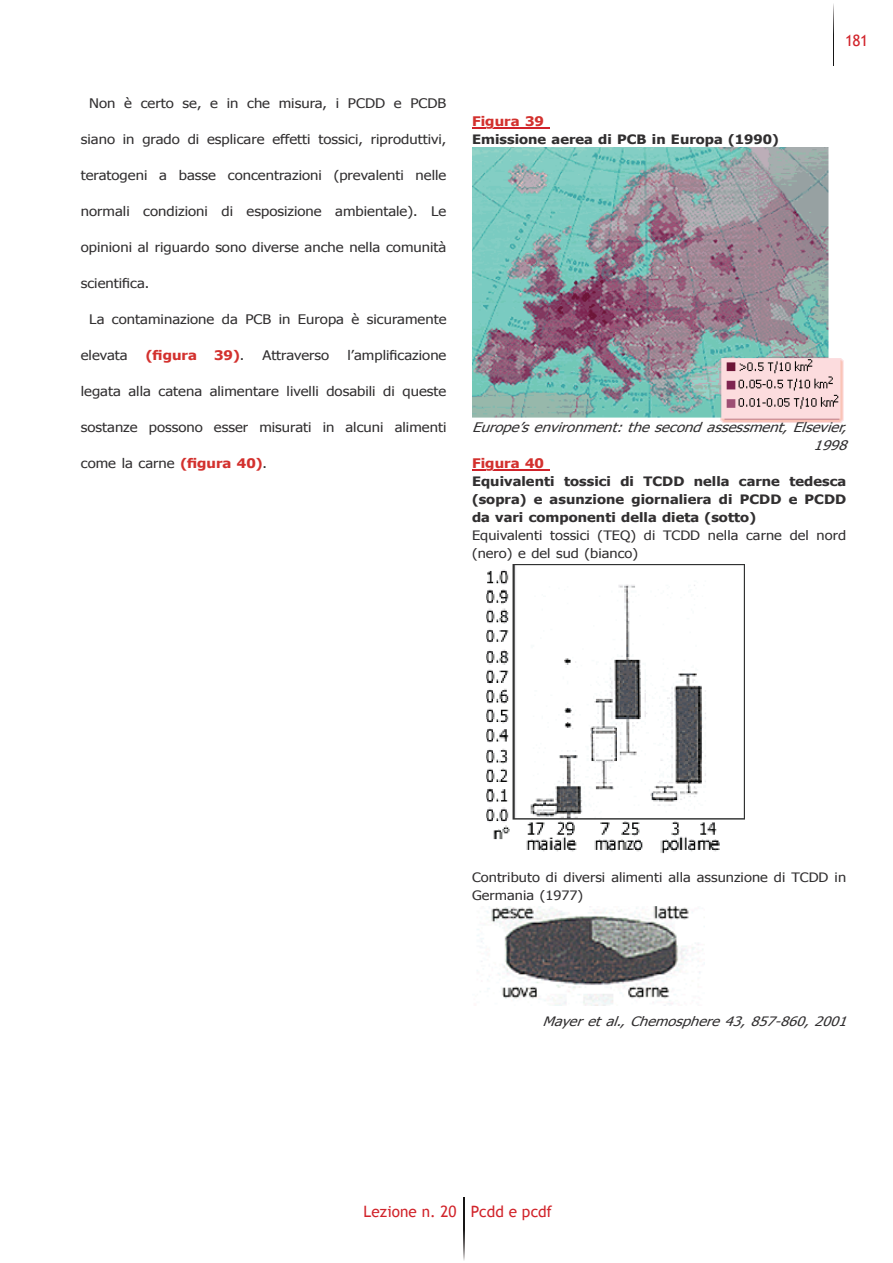
<style>
.page{position:relative;width:893px;height:1263px;background:#fff}
.page>*{position:absolute;margin:0;border:0;box-sizing:border-box;transform-origin:0 0}
.t1{font:15.6px "Trebuchet MS";color:#d1232a}
.t2{font:13.2px "Tahoma";color:#312f30;scale:1.12 1}
.t3{font:italic 13.2px/18px "Tahoma";color:#312f30;text-align:right;scale:1.12 1}
.t4{font:700 13.2px "Tahoma";letter-spacing:.005em;color:#d3312e;scale:1.12 1}
.t5{font:700 12.9px/18px "Tahoma";letter-spacing:.005em;color:#312f30;text-align:justify;scale:1.12 1}
.t6{font:12.9px/18px "Tahoma";letter-spacing:.005em;color:#312f30;scale:1.12 1}
.t7{font:italic 12.9px "Tahoma";color:#312f30;scale:1.12 1}
.s1{font-weight:400;color:#312f30}
.s2{font-weight:700;color:#d3312e}
</style>
<div class="page">
<svg style="left:463px;top:1197px;width:1px;height:63px"></svg>
<svg style="left:833px;top:4px;width:1px;height:62px"></svg>
<hr style="left:472px;top:127px;width:77px;height:1px;background:#d1232a">
<hr style="left:472px;top:469px;width:77px;height:1px;background:#d1232a">
<svg style="left:473px;top:127px;width:73px;height:2px"></svg>
<img style="left:472px;top:147px;width:372px;height:275px">
<svg style="left:473px;top:469px;width:46px;height:2px"></svg>
<img style="left:486px;top:564px;width:258px;height:290px">
<img style="left:477px;top:906px;width:226px;height:99px">
<p class="t2" style="left:89px;top:94px;width:320px">Non è certo se, e in che misura, i PCDD e PCDB</p>
<p class="t2" style="left:81px;top:130px;width:328px">siano in grado di esplicare effetti tossici, riproduttivi,</p>
<p class="t2" style="left:81px;top:166px;width:328px">teratogeni a basse concentrazioni (prevalenti nelle</p>
<p class="t2" style="left:81px;top:202px;width:328px">normali condizioni di esposizione ambientale). Le</p>
<p class="t2" style="left:81px;top:238px;width:328px">opinioni al riguardo sono diverse anche nella comunità</p>
<p class="t2" style="left:81px;top:274px;width:63px">scientifica.</p>
<p class="t2" style="left:89px;top:310px;width:320px">La contaminazione da PCB in Europa è sicuramente</p>
<p class="t2" style="left:81px;top:346px;width:43px">elevata</p>
<p class="t4" style="left:146px;top:346px;width:47px">(figura</p>
<p class="t4" style="left:214px;top:346px;width:28px">39)<span class="s1">.</span></p>
<p class="t2" style="left:263px;top:346px;width:61px">Attraverso</p>
<p class="t2" style="left:348px;top:346px;width:90px">l’amplificazione</p>
<p class="t2" style="left:81px;top:382px;width:328px">legata alla catena alimentare livelli dosabili di queste</p>
<p class="t2" style="left:81px;top:418px;width:328px">sostanze possono esser misurati in alcuni alimenti</p>
<p class="t2" style="left:81px;top:454px;width:168px">come la carne <span class="s2">(figura 40)</span>.</p>
<p class="t4" style="left:472px;top:112px;width:66px">Figura 39</p>
<p class="t5" style="left:472px;top:129px;width:275px">Emissione aerea di PCB in Europa (1990)</p>
<p class="t1" style="left:845px;top:32px;width:25px">181</p>
<p class="t3" style="left:472px;top:418px;width:341px">Europe’senvironment:thesecondassessment,Elsevier,<br>1998</p>
<p class="t4" style="left:472px;top:454px;width:66px">Figura 40</p>
<p class="t5" style="left:472px;top:471px;width:336px">Equivalenti tossici di TCDD nella carne tedesca (sopra) e asunzione giornaliera di PCDD e PCDD da vari componenti della dieta (sotto)</p>
<p class="t6" style="left:472px;top:526px;width:336px">Equivalenti tossici (TEQ) di TCDD nella carne del nord (nero) e del sud (bianco)</p>
<p class="t6" style="left:472px;top:868px;width:336px">Contributo di diversi alimenti alla assunzione di TCDD in<br>Germania (1977)</p>
<p class="t7" style="left:542px;top:1013px;width:278px">Mayeretal.,Chemosphere43,857-860,2001</p>
<p class="t1" style="left:364px;top:1202px;width:190px">Lezione n. 20 Pcdd e pcdf</p>
</div>
